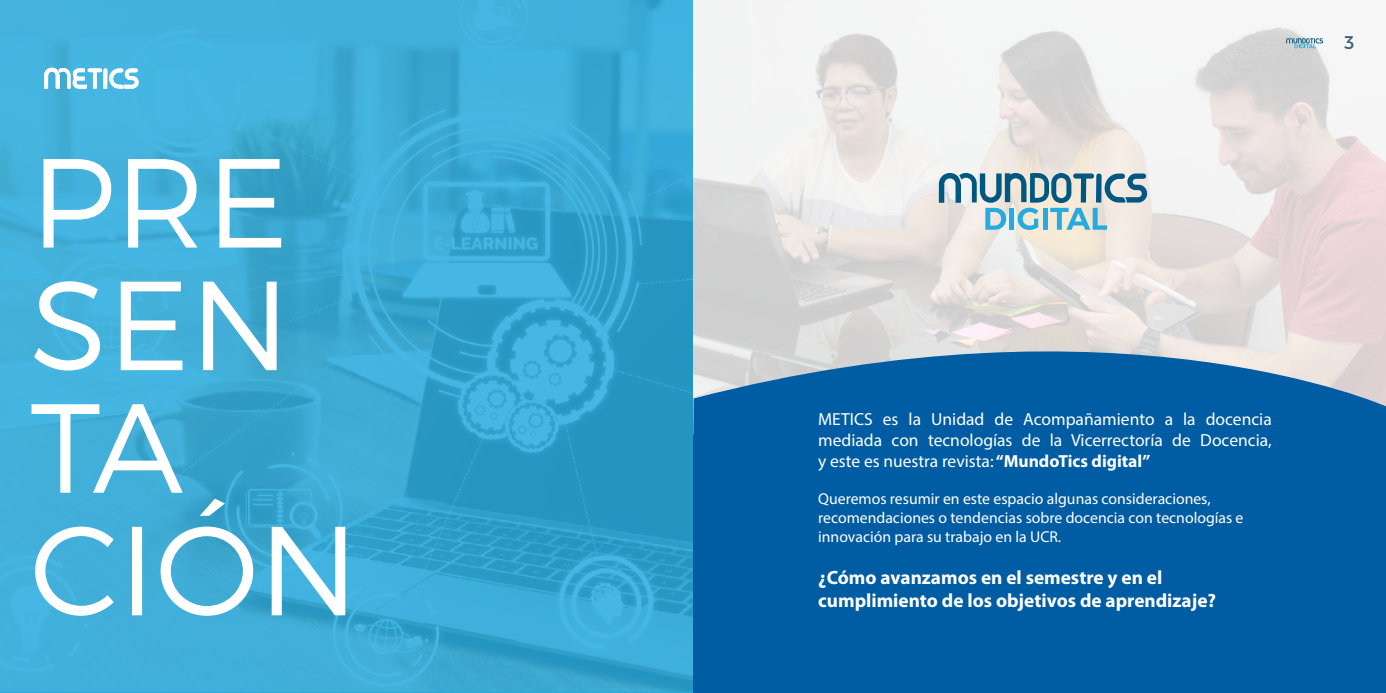
<style>
.page{position:relative;width:1386px;height:693px;background:#fff}
.page>*{position:absolute;margin:0;border:0;box-sizing:border-box;transform-origin:0 0}
.t1{font:700 19.25px/23.1px "Myriad Pro";color:#fff}
.t2{font:18.38px "Trueno Rg";color:#366178}
.t3{font:17.5px/21px "Myriad Pro";color:#fff;text-align:justify}
.t4{font:15.75px/18.9px "Myriad Pro";color:#fff}
.s1{font-weight:700}
</style>
<div class="page">
<img style="left:0;top:0;width:693px;height:692px">
<svg style="left:35px;top:499px;width:310px;height:117px"></svg>
<svg style="left:32px;top:404px;width:151px;height:89px"></svg>
<svg style="left:34px;top:281px;width:243px;height:90px"></svg>
<svg style="left:44px;top:159px;width:237px;height:89px"></svg>
<svg style="left:44px;top:66px;width:95px;height:23px"></svg>
<div style="left:693px;top:429px;width:693px;height:264px;background:#005ca3"></div>
<svg style="left:693px;top:0;width:693px;height:288px"></svg>
<svg style="left:939px;top:173px;width:208px;height:57px;background:#a0bec8"></svg>
<svg style="left:693px;top:288px;width:693px;height:147px;background:#7aa1c0"></svg>
<svg style="left:1286px;top:38px;width:37px;height:10px"></svg>
<p class="t2" style="left:1345px;top:31px;width:11px">3</p>
<p class="t3" style="left:818px;top:409px;width:455px">METICS es la Unidad de Acompañamiento a la docencia mediada con tecnologías de la Vicerrectoría de Docencia, y este es nuestra revista: <span class="s1">“MundoTics digital”</span></p>
<p class="t4" style="left:818px;top:489px;width:427px">Queremos resumir en este espacio algunas consideraciones, recomendaciones o tendencias sobre docencia con tecnologías e innovación para su trabajo en la UCR.</p>
<p class="t1" style="left:818px;top:565px;width:399px">¿Cómo avanzamos en el semestre y en el cumplimiento de los objetivos de aprendizaje?</p>
</div>
